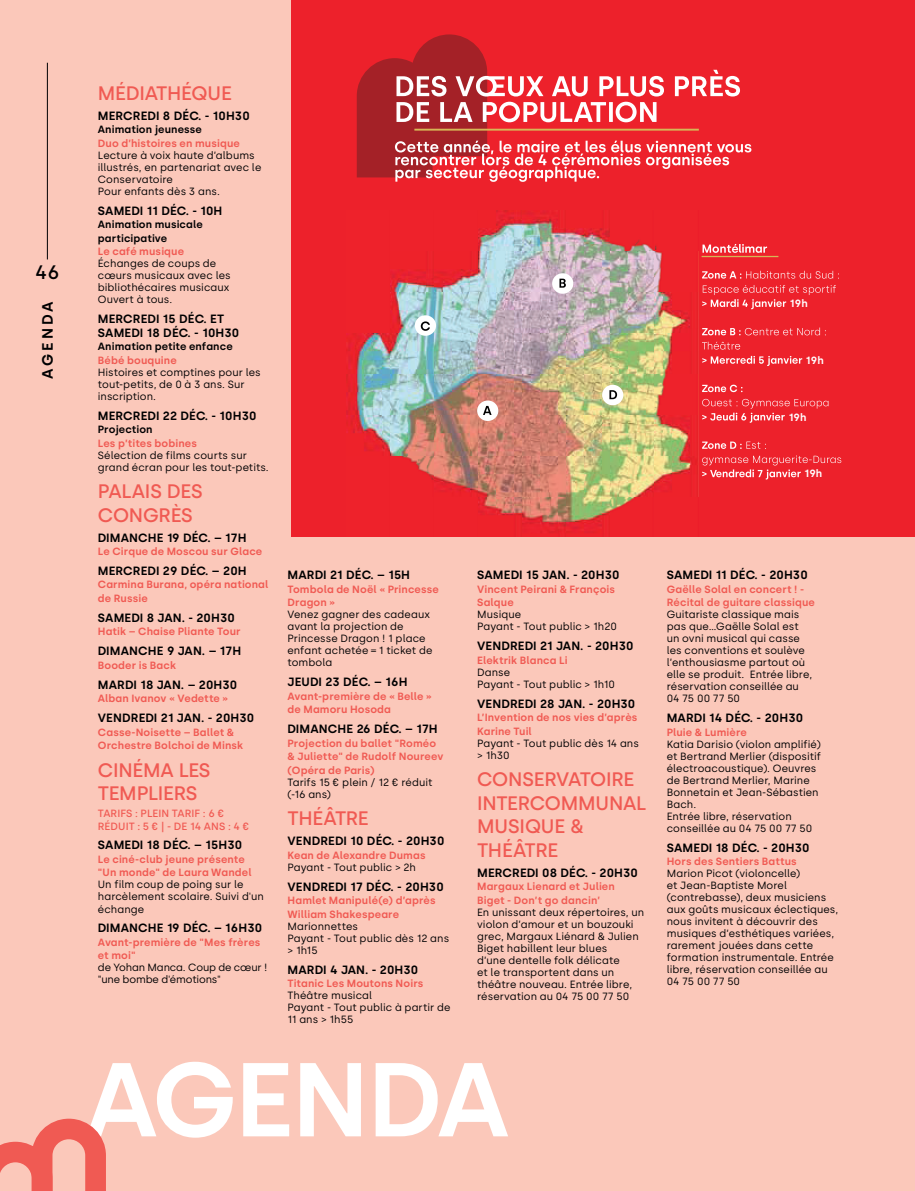
<style>
.page{position:relative;width:915px;height:1191px;background:#fff}
.page>*{position:absolute;margin:0;border:0;box-sizing:border-box;transform-origin:0 0}
.t1{font:600 104.55px "Silka";letter-spacing:-.02em;color:#fff}
.t2{font:500 19.5px/23.4px "Silka";letter-spacing:-.015em;color:#f05a53}
.t3{font:500 19.5px "Silka";color:#000001}
.t4{font:600 15px "Silka";letter-spacing:.2em;color:#000001}
.t5{font:600 12px/13.5px "Silka";letter-spacing:.01em;color:#000001}
.t6{font:10.5px/12px "Silka";letter-spacing:.005em;color:#000001}
.t7{font:600 10.5px/13.5px "Silka";letter-spacing:.015em;color:#f05a53}
.t8{font:600 10.5px/13.5px "Silka";letter-spacing:.01em;color:#000001}
.t9{font:500 10.5px/12.6px "Silka";letter-spacing:.005em;color:#f05a53}
.t10{font:600 10.5px "Silka";letter-spacing:.01em;color:#fff}
</style>
<div class="page">
<div style="left:0;top:0;width:914px;height:1191px;background:#fbc8ba"></div>
<div style="left:292px;top:0;width:622px;height:536px;background:#ed212b"></div>
<svg style="left:356px;top:34px;width:395px;height:148px"></svg>
<svg style="left:702px;top:455px;width:139px;height:24px"></svg>
<svg style="left:702px;top:441px;width:59px;height:8px"></svg>
<svg style="left:702px;top:399px;width:126px;height:24px"></svg>
<svg style="left:702px;top:384px;width:40px;height:8px"></svg>
<svg style="left:702px;top:356px;width:100px;height:10px"></svg>
<svg style="left:702px;top:342px;width:38px;height:7px"></svg>
<svg style="left:702px;top:327px;width:119px;height:8px"></svg>
<svg style="left:702px;top:285px;width:133px;height:24px"></svg>
<svg style="left:702px;top:271px;width:132px;height:8px"></svg>
<svg style="left:702px;top:244px;width:64px;height:9px"></svg>
<img style="left:346px;top:210px;width:348px;height:323px">
<hr style="left:701px;top:256px;width:77px;height:1px;background:#d6b656">
<div style="left:477px;top:400px;width:21px;height:21px;background:#fff;border-radius:50%"></div>
<div style="left:552px;top:273px;width:21px;height:21px;background:#fff;border-radius:50%"></div>
<div style="left:602px;top:385px;width:21px;height:20px;background:#fff;border-radius:50%"></div>
<div style="left:414px;top:315px;width:22px;height:21px;background:#fff;border-radius:50%"></div>
<svg style="left:483px;top:406px;width:8px;height:9px"></svg>
<svg style="left:559px;top:279px;width:6px;height:9px"></svg>
<svg style="left:609px;top:390px;width:8px;height:9px"></svg>
<svg style="left:420px;top:321px;width:10px;height:10px"></svg>
<hr style="left:47px;top:63px;width:1px;height:196px;background:#000001">
<svg style="left:0;top:1118px;width:106px;height:73px"></svg>
<h2 class="t3" style="left:35px;top:261px;width:26px">46</h2>
<h3 class="t4" style="left:39px;top:379px;width:78px;rotate:-90deg">AGENDA</h3>
<h2 class="t2" style="left:98px;top:81px;width:135px">MÉDIATHÉQUE</h2>
<p class="t5" style="left:98px;top:109px;width:153px">MERCREDI 8 DÉC. - 10H30</p>
<p class="t8" style="left:98px;top:123px;width:106px">Animation jeunesse</p>
<p class="t7" style="left:98px;top:136px;width:143px">Duo d’histoires en musique</p>
<p class="t6" style="left:98px;top:149px;width:165px">Lecture à voix haute d’albums illustrés, en partenariat avec le<br>Conservatoire<br>Pour enfants dès 3 ans.</p>
<p class="t5" style="left:98px;top:204px;width:126px">SAMEDI 11 DÉC. - 10H</p>
<p class="t8" style="left:98px;top:218px;width:106px">Animation musicale participative</p>
<p class="t7" style="left:98px;top:245px;width:88px">Le café musique</p>
<p class="t6" style="left:98px;top:258px;width:134px">Échanges de coups de cœurs musicaux avec les bibliothécaires musicaux<br>Ouvert à tous.</p>
<p class="t5" style="left:98px;top:312px;width:143px">MERCREDI 15 DÉC. ET<br>SAMEDI 18 DÉC. - 10H30</p>
<p class="t8" style="left:98px;top:340px;width:136px">Animation petite enfance</p>
<p class="t7" style="left:98px;top:353px;width:80px">Bébé bouquine</p>
<p class="t6" style="left:98px;top:366px;width:164px">Histoires et comptines pour les tout-petits, de 0 à 3 ans. Sur inscription.</p>
<p class="t5" style="left:98px;top:408px;width:160px">MERCREDI 22 DÉC. - 10H30</p>
<p class="t8" style="left:98px;top:423px;width:56px">Projection</p>
<p class="t7" style="left:98px;top:436px;width:101px">Les p’tites bobines</p>
<p class="t6" style="left:98px;top:449px;width:172px">Sélection de films courts sur grand écran pour les tout-petits.</p>
<h2 class="t2" style="left:98px;top:480px;width:106px">PALAIS DES<br>CONGRÈS</h2>
<p class="t5" style="left:98px;top:530px;width:150px">DIMANCHE 19 DÉC. – 17H</p>
<p class="t7" style="left:98px;top:544px;width:166px">Le Cirque de Moscou sur Glace</p>
<p class="t5" style="left:98px;top:564px;width:150px">MERCREDI 29 DÉC. – 20H</p>
<p class="t7" style="left:98px;top:578px;width:172px">Carmina Burana, opéra national de Russie</p>
<p class="t5" style="left:98px;top:611px;width:138px">SAMEDI 8 JAN. - 20H30</p>
<p class="t7" style="left:98px;top:625px;width:144px">Hatik – Chaise Pliante Tour</p>
<p class="t5" style="left:98px;top:644px;width:145px">DIMANCHE 9 JAN. – 17H</p>
<p class="t7" style="left:98px;top:658px;width:80px">Booder is Back</p>
<p class="t5" style="left:98px;top:677px;width:141px">MARDI 18 JAN. – 20H30</p>
<p class="t7" style="left:98px;top:691px;width:132px">Alban Ivanov « Vedette »</p>
<p class="t5" style="left:98px;top:711px;width:158px">VENDREDI 21 JAN. - 20H30</p>
<p class="t7" style="left:98px;top:725px;width:147px">Casse-Noisette – Ballet &amp;<br>Orchestre Bolchoi de Minsk</p>
<h2 class="t2" style="left:98px;top:758px;width:114px">CINÉMA LES<br>TEMPLIERS</h2>
<p class="t9" style="left:98px;top:807px;width:153px">TARIFS : PLEIN TARIF : 6 €<br>RÉDUIT : 5 € | - DE 14 ANS : 4 €</p>
<p class="t5" style="left:98px;top:838px;width:146px">SAMEDI 18 DÉC. – 15H30</p>
<p class="t7" style="left:98px;top:852px;width:155px">Le ciné-club jeune présente "Un monde" de Laura Wandel</p>
<p class="t6" style="left:98px;top:878px;width:168px">Un film coup de poing sur le harcèlement scolaire. Suivi d'un échange</p>
<p class="t5" style="left:98px;top:921px;width:166px">DIMANCHE 19 DÉC. – 16H30</p>
<p class="t7" style="left:98px;top:935px;width:164px">Avant-première de "Mes frères et moi"</p>
<p class="t6" style="left:98px;top:961px;width:171px">de Yohan Manca. Coup de cœur ! "une bombe d'émotions"</p>
<p class="t5" style="left:287px;top:568px;width:124px">MARDI 21 DÉC. – 15H</p>
<p class="t7" style="left:287px;top:582px;width:153px">Tombola de Noël « Princesse<br>Dragon »</p>
<p class="t6" style="left:287px;top:609px;width:146px">Venez gagner des cadeaux avant la projection de<br>Princesse Dragon ! 1 place enfant achetée = 1 ticket de tombola</p>
<p class="t5" style="left:287px;top:675px;width:121px">JEUDI 23 DÉC. – 16H</p>
<p class="t7" style="left:287px;top:689px;width:146px">Avant-première de « Belle » de Mamoru Hosoda</p>
<p class="t5" style="left:287px;top:722px;width:152px">DIMANCHE 26 DÉC. – 17H</p>
<p class="t7" style="left:287px;top:736px;width:157px">Projection du ballet "Roméo &amp; Juliette" de Rudolf Noureev (Opéra de Paris)</p>
<p class="t6" style="left:287px;top:776px;width:146px">Tarifs 15 € plein / 12 € réduit (-16 ans)</p>
<h2 class="t2" style="left:287px;top:807px;width:83px">THÉÂTRE</h2>
<p class="t5" style="left:287px;top:834px;width:158px">VENDREDI 10 DÉC. - 20H30</p>
<p class="t7" style="left:287px;top:848px;width:139px">Kean de Alexandre Dumas</p>
<p class="t6" style="left:287px;top:861px;width:130px">Payant - Tout public &gt; 2h</p>
<p class="t5" style="left:287px;top:879px;width:158px">VENDREDI 17 DÉC. - 20H30</p>
<p class="t7" style="left:287px;top:893px;width:150px">Hamlet Manipulé(e) d’après<br>William Shakespeare</p>
<p class="t6" style="left:287px;top:920px;width:163px">Marionnettes<br>Payant - Tout public dès 12 ans &gt; 1h15</p>
<p class="t5" style="left:287px;top:962px;width:132px">MARDI 4 JAN. - 20H30</p>
<p class="t7" style="left:287px;top:976px;width:137px">Titanic Les Moutons Noirs</p>
<p class="t6" style="left:287px;top:989px;width:164px">Théâtre musical<br>Payant - Tout public à partir de<br>11 ans &gt; 1h55</p>
<p class="t5" style="left:477px;top:568px;width:144px">SAMEDI 15 JAN. - 20H30</p>
<p class="t7" style="left:477px;top:582px;width:139px">Vincent Peirani &amp; François<br>Salque</p>
<p class="t6" style="left:477px;top:609px;width:141px">Musique<br>Payant - Tout public &gt; 1h20</p>
<p class="t5" style="left:477px;top:639px;width:158px">VENDREDI 21 JAN. - 20H30</p>
<p class="t7" style="left:477px;top:653px;width:92px">Elektrik Blanca Li</p>
<p class="t6" style="left:477px;top:666px;width:139px">Danse<br>Payant - Tout public &gt; 1h10</p>
<p class="t5" style="left:477px;top:696px;width:160px">VENDREDI 28 JAN. - 20H30</p>
<p class="t7" style="left:477px;top:711px;width:162px">L’Invention de nos vies d’après<br>Karine Tuil</p>
<p class="t6" style="left:477px;top:737px;width:163px">Payant - Tout public dès 14 ans &gt; 1h30</p>
<h2 class="t2" style="left:477px;top:768px;width:171px">CONSERVATOIRE<br>INTERCOMMUNAL<br>MUSIQUE &amp;<br>THÉÂTRE</h2>
<p class="t5" style="left:477px;top:865px;width:162px">MERCREDI 08 DÉC. - 20H30</p>
<p class="t7" style="left:477px;top:879px;width:139px">Margaux Lienard et Julien<br>Biget - Don’t go dancin’</p>
<p class="t6" style="left:477px;top:906px;width:168px">En unissant deux répertoires, un violon d’amour et un bouzouki grec, Margaux Liénard &amp; Julien<br>Biget habillent leur blues<br>d’une dentelle folk délicate<br>et le transportent dans un théâtre nouveau. Entrée libre, réservation au 04 75 00 77 50</p>
<h1 class="t1" style="left:85px;top:1037px;width:426px">AGENDA</h1>
<p class="t10" style="left:789px;top:297px;width:19px">19h</p>
<p class="t10" style="left:805px;top:354px;width:19px">19h</p>
<p class="t10" style="left:788px;top:411px;width:19px">19h</p>
<p class="t10" style="left:804px;top:467px;width:19px">19h</p>
<p class="t5" style="left:666px;top:568px;width:142px">SAMEDI 11 DÉC. - 20H30</p>
<p class="t7" style="left:666px;top:582px;width:150px">Gaëlle Solal en concert ! -<br>Récital de guitare classique</p>
<p class="t6" style="left:666px;top:609px;width:147px">Guitariste classique mais pas que…Gaëlle Solal est un ovni musical qui casse les conventions et soulève l’enthousiasme partout où elle se produit. Entrée libre, réservation conseillée au<br>04 75 00 77 50</p>
<p class="t5" style="left:666px;top:711px;width:138px">MARDI 14 DÉC. - 20H30</p>
<p class="t7" style="left:666px;top:725px;width:82px">Pluie &amp; Lumière</p>
<p class="t6" style="left:666px;top:738px;width:156px">Katia Darisio (violon amplifié) et Bertrand Merlier (dispositif électroacoustique). Oeuvres de Bertrand Merlier, Marine<br>Bonnetain et Jean-Sébastien<br>Bach.<br>Entrée libre, réservation conseillée au 04 75 00 77 50</p>
<p class="t5" style="left:666px;top:840px;width:144px">SAMEDI 18 DÉC. - 20H30</p>
<p class="t7" style="left:666px;top:855px;width:131px">Hors des Sentiers Battus</p>
<p class="t6" style="left:666px;top:867px;width:173px">Marion Picot (violoncelle)<br>et Jean-Baptiste Morel (contrebasse), deux musiciens aux goûts musicaux éclectiques, nous invitent à découvrir des musiques d’esthétiques variées, rarement jouées dans cette formation instrumentale. Entrée libre, réservation conseillée au<br>04 75 00 77 50</p>
</div>
